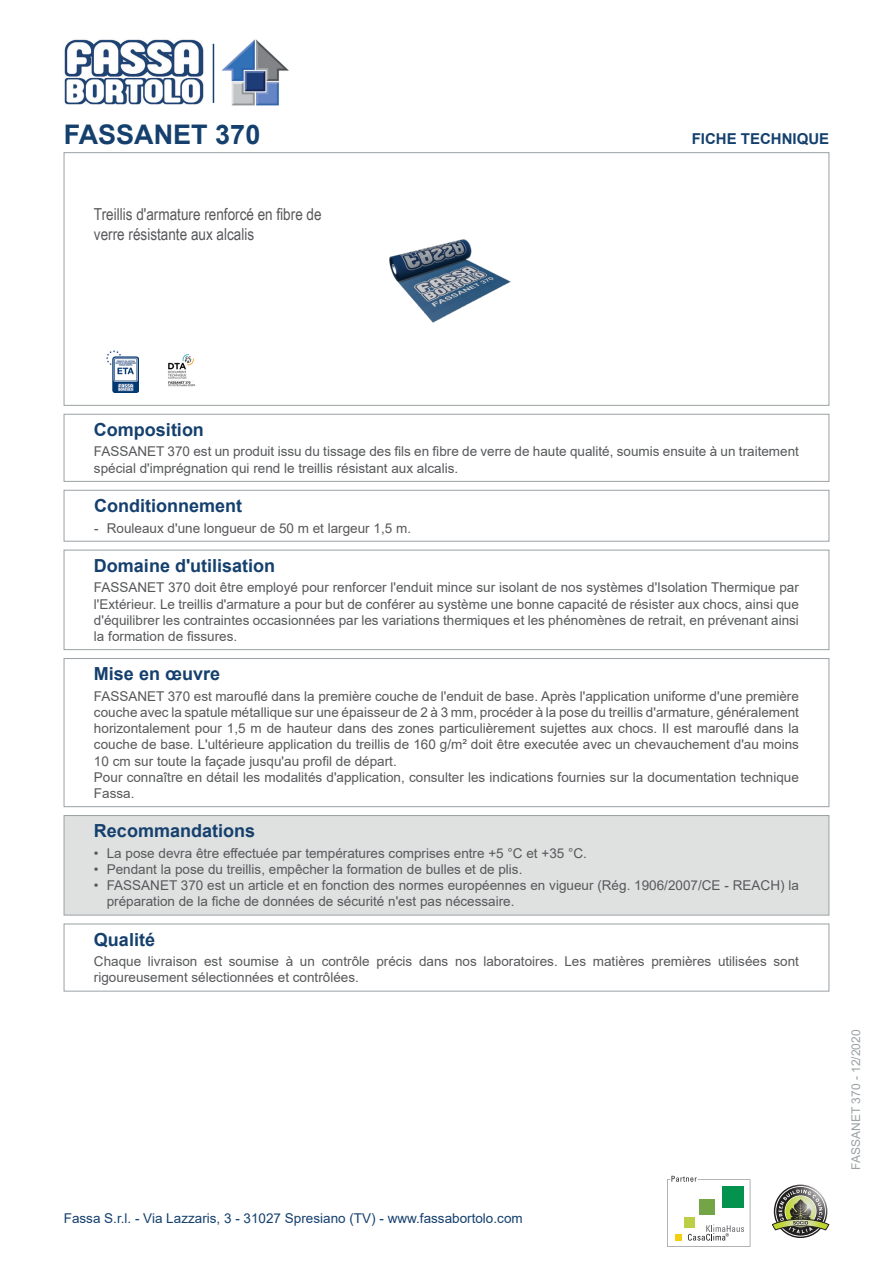
<style>
.page{position:relative;width:893px;height:1263px;background:#fff}
.page>*{position:absolute;margin:0;border:0;box-sizing:border-box;transform-origin:0 0}
.Sottotitolo{font:700 27px "Arial";color:#15406e}
.Titolo{font:700 18px "Arial";color:#15406e}
.Descrizione{font:16.5px/19.8px "Arial Narrow";color:#57585a}
.Scheda_Tecnica{font:700 15px "Arial";color:#15406e}
.Applicazione{font:13.5px/16.2px "Arial";color:#57585a}
.Impiego{font:13.5px/16.2px "Arial";color:#57585a;text-align:justify}
.Composizione{font:13.5px/16.2px "Arial";color:#57585a}
.Qualita{font:13.5px/16.2px "Arial";color:#57585a}
.t1{font:13.5px "Arial";color:#15406e}
.t2{font:12px "Arial";color:#9ba1a4}
</style>
<div class="page">
<svg style="left:667px;top:1176px;width:83px;height:71px"></svg>
<svg style="left:772px;top:1186px;width:57px;height:50px"></svg>
<img style="left:64px;top:39px;width:140px;height:66px">
<hr style="left:213px;top:44px;width:1px;height:59px;background:#15406e">
<img style="left:221px;top:39px;width:68px;height:67px">
<img style="left:106px;top:350px;width:33px;height:42px">
<img style="left:168px;top:354px;width:28px;height:33px">
<img style="left:389px;top:239px;width:122px;height:84px">
<div style="left:64px;top:152px;width:765px;height:253px;border:1px solid #9ba1a4"></div>
<div style="left:64px;top:414px;width:765px;height:68px;border:1px solid #9ba1a4"></div>
<div style="left:64px;top:490px;width:765px;height:51px;border:1px solid #9ba1a4"></div>
<div style="left:64px;top:550px;width:765px;height:100px;border:1px solid #9ba1a4"></div>
<div style="left:64px;top:658px;width:765px;height:149px;border:1px solid #9ba1a4"></div>
<div style="left:64px;top:815px;width:765px;height:100px;background:#dfe1e1"></div>
<div style="left:64px;top:815px;width:765px;height:100px;border:1px solid #9ba1a4"></div>
<div style="left:64px;top:924px;width:765px;height:67px;border:1px solid #9ba1a4"></div>
<p class="Sottotitolo" style="left:64px;top:115px;width:198px">FASSANET 370</p>
<p class="Scheda_Tecnica" style="left:692px;top:128px;width:139px">FICHE TECHNIQUE</p>
<p class="Descrizione" style="left:94px;top:204px;width:229px">Treillis d'armature renforcé en fibre de verre résistante aux alcalis</p>
<p class="Titolo" style="left:94px;top:417px;width:111px">Composition</p>
<p class="Composizione" style="left:94px;top:444px;width:706px">FASSANET 370 est un produit issu du tissage des fils en fibre de verre de haute qualité, soumis ensuite à un traitement spécial d'imprégnation qui rend le treillis résistant aux alcalis.</p>
<p class="Titolo" style="left:94px;top:493px;width:149px">Conditionnement</p>
<p class="Applicazione" style="left:94px;top:520px;width:319px">- Rouleaux d'une longueur de 50 m et largeur 1,5 m.</p>
<p class="Titolo" style="left:94px;top:553px;width:183px">Domaine d'utilisation</p>
<p class="Impiego" style="left:94px;top:579px;width:706px">FASSANET 370 doit être employé pour renforcer l'enduit mince sur isolant de nos systèmes d'Isolation Thermique par l'Extérieur. Le treillis d'armature a pour but de conférer au système une bonne capacité de résister aux chocs, ainsi que d'équilibrer les contraintes occasionnées par les variations thermiques et les phénomènes de retrait, en prévenant ainsi la formation de fissures.</p>
<p class="Titolo" style="left:94px;top:661px;width:128px">Mise en œuvre</p>
<p class="Applicazione" style="left:94px;top:688px;width:706px;text-align:justify">FASSANET 370 est marouflé dans la première couche de l'enduit de base. Après l'application uniforme d'une première couche avec la spatule métallique sur une épaisseur de 2 à 3 mm, procéder à la pose du treillis d'armature, généralement horizontalement pour 1,5 m de hauteur dans des zones particulièrement sujettes aux chocs. Il est marouflé dans la couche de base. L'ultérieure application du treillis de 160 g/m² doit être executée avec un chevauchement d'au moins 10 cm sur toute la façade jusqu'au profil de départ.</p>
<p class="Applicazione" style="left:94px;top:769px;width:706px">Pour connaître en détail les modalités d'application, consulter les indications fournies sur la documentation technique<br>Fassa.</p>
<p class="Titolo" style="left:94px;top:818px;width:163px">Recommandations</p>
<p class="Applicazione" style="left:94px;top:845px;width:494px">• La pose devra être effectuée par températures comprises entre +5 °C et +35 °C.</p>
<p class="Applicazione" style="left:94px;top:861px;width:430px">• Pendant la pose du treillis, empêcher la formation de bulles et de plis.</p>
<p class="Applicazione" style="left:107px;top:877px;width:694px;text-indent:-13px">• FASSANET 370 est un article et en fonction des normes européennes en vigueur (Rég. 1906/2007/CE - REACH) la préparation de la fiche de données de sécurité n'est pas nécessaire.</p>
<p class="Titolo" style="left:94px;top:927px;width:63px">Qualité</p>
<p class="Qualita" style="left:94px;top:953px;width:706px">Chaque livraison est soumise à un contrôle précis dans nos laboratoires. Les matières premières utilisées sont rigoureusement sélectionnées et contrôlées.</p>
<p class="t1" style="left:64px;top:1208px;width:460px">Fassa S.r.l. - Via Lazzaris, 3 - 31027 Spresiano (TV) - www.fassabortolo.com</p>
<p class="t2" style="left:848px;top:1170px;width:141px;rotate:-90deg">FASSANET 370 - 12/2020</p>
</div>
